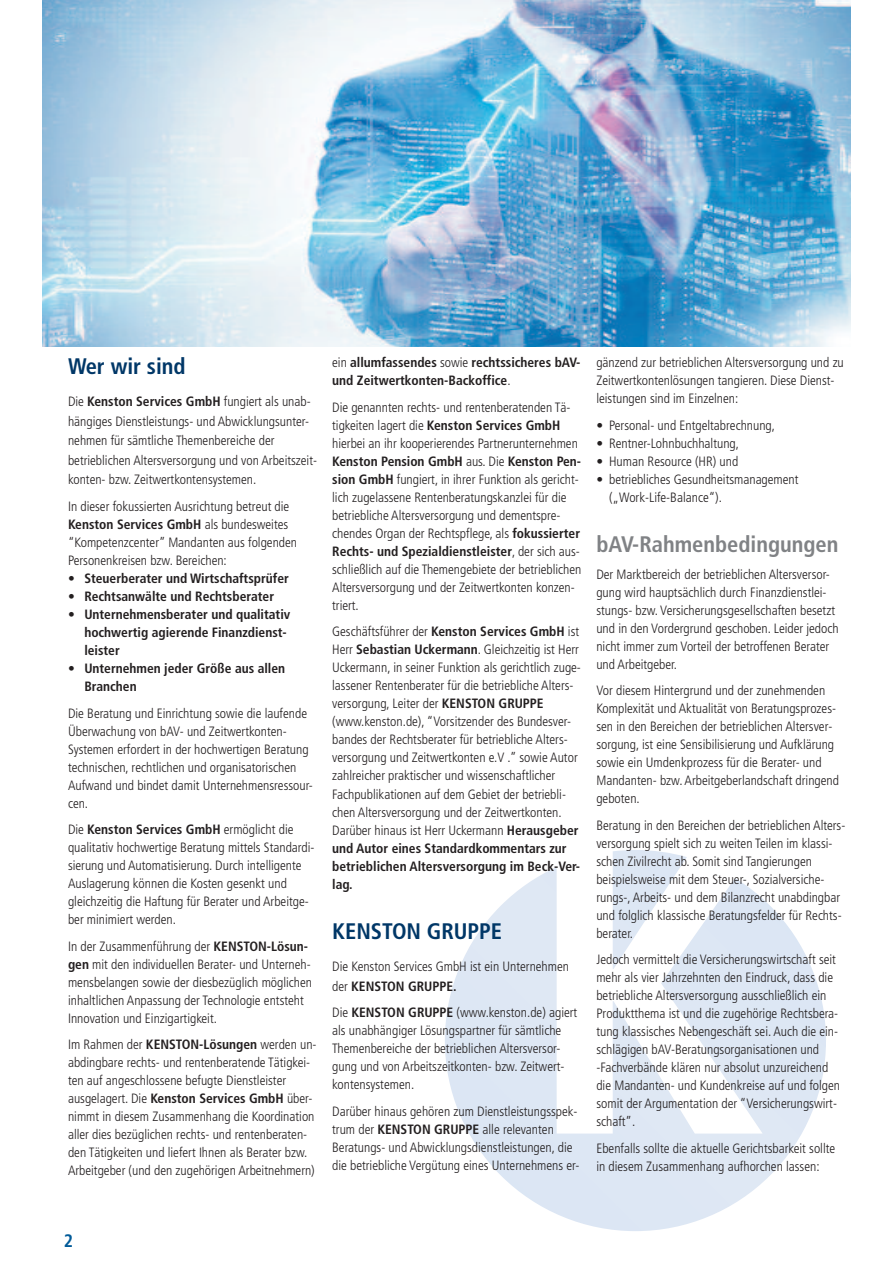
<style>
.page{position:relative;width:893px;height:1263px;background:#fff}
.page>*{position:absolute;margin:0;border:0;box-sizing:border-box;transform-origin:0 0}
.t1{font:700 condensed 22.5px "Frutiger";color:#003767}
.t2{font:700 condensed 22.5px "Frutiger";color:#808285}
.t3{font:700 condensed 18px "Frutiger";color:#005a98}
.t4{font:300 condensed 13.5px/18px "Frutiger";color:#231f20}
.t5{font:700 condensed 13.5px/18px "Frutiger";color:#231f20}
.s1{font-weight:700}
.s2{font-weight:300}
</style>
<div class="page">
<img style="left:613px;top:850px;width:74px;height:17px">
<img style="left:445px;top:867px;width:381px;height:364px">
<img style="left:43px;top:0;width:807px;height:347px">
<h1 class="t1" style="left:68px;top:357px;width:119px">Wer wir sind</h1>
<p class="t4" style="left:68px;top:393px;width:251px;line-height:19.5px">Die <span class="s1">Kenston Services GmbH</span> fungiert als unab&shy;hängiges Dienstleistungs- und Abwicklungsunter&shy;nehmen für sämtliche Themenbereiche der betrieblichen Altersversorgung und von Arbeitszeit&shy;konten- bzw. Zeitwertkontensystemen.</p>
<p class="t4" style="left:68px;top:498px;width:231px">In dieser fokussierten Ausrichtung betreut die <span class="s1">Kenston Services GmbH</span> als bundesweites “Kompetenzcenter” Mandanten aus folgenden Personenkreisen bzw. Bereichen:</p>
<p class="t5" style="left:68px;top:570px;width:222px">• Steuerberater und Wirtschaftsprüfer</p>
<p class="t5" style="left:68px;top:588px;width:208px">• Rechtsanwälte und Rechtsberater</p>
<p class="t5" style="left:84px;top:606px;width:208px;text-indent:-16px">• Unternehmensberater und qualitativ hochwertig agierende Finanzdienst&shy;leister</p>
<p class="t5" style="left:84px;top:660px;width:202px;text-indent:-16px">• Unternehmen jeder Größe aus allen<br>Branchen</p>
<p class="t4" style="left:68px;top:705px;width:246px">Die Beratung und Einrichtung sowie die laufende Überwachung von bAV- und Zeitwertkonten-Systemen erfordert in der hochwertigen Beratung technischen, rechtlichen und organisatorischen Aufwand und bindet damit Unternehmensressour&shy;cen.</p>
<p class="t4" style="left:68px;top:821px;width:248px">Die <span class="s1">Kenston Services GmbH</span> ermöglicht die qualitativ hochwertige Beratung mittels Standardi&shy;sierung und Automatisierung. Durch intelligente Auslagerung können die Kosten gesenkt und gleichzeitig die Haftung für Berater und Arbeitge&shy;ber minimiert werden.</p>
<p class="t4" style="left:68px;top:938px;width:246px">In der Zusammenführung der <span class="s1">KENSTON-Lösun&shy;gen</span> mit den individuellen Berater- und Unterneh&shy;mensbelangen sowie der diesbezüglich möglichen inhaltlichen Anpassung der Technologie entsteht Innovation und Einzigartigkeit.</p>
<p class="t4" style="left:68px;top:1036px;width:250px">Im Rahmen der <span class="s1">KENSTON-Lösungen</span> werden un&shy;abdingbare rechts- und rentenberatende Tätigkei&shy;ten auf angeschlossene befugte Dienstleister ausgelagert. Die <span class="s1">Kenston Services GmbH</span> über&shy;nimmt in diesem Zusammenhang die Koordination aller dies bezüglichen rechts- und rentenberaten&shy;den Tätigkeiten und liefert Ihnen als Berater bzw.<br>Arbeitgeber (und den zugehörigen Arbeitnehmern)</p>
<p class="t5" style="left:332px;top:355px;width:250px"><span class="s2">ein</span> allumfassendes <span class="s2">sowie</span> rechtssicheres bAV&shy;und Zeitwertkonten-Backoffice<span class="s2">.</span></p>
<p class="t4" style="left:332px;top:399px;width:251px">Die genannten rechts- und rentenberatenden Tä&shy;tigkeiten lagert die <span class="s1">Kenston Services GmbH </span>hierbei an ihr kooperierendes Partnerunternehmen <span class="s1">Kenston Pension GmbH</span> aus. Die <span class="s1">Kenston Pen&shy;sion GmbH</span> fungiert, in ihrer Funktion als gericht&shy;lich zugelassene Rentenberatungskanzlei für die betriebliche Altersversorgung und dementspre&shy;chendes Organ der Rechtspflege, als <span class="s1">fokussierter Rechts- und Spezialdienstleister</span>, der sich aus&shy;schließlich auf die Themengebiete der betrieblichen Altersversorgung und der Zeitwertkonten konzen&shy;triert.</p>
<p class="t4" style="left:332px;top:624px;width:250px">Geschäftsführer der <span class="s1">Kenston Services GmbH</span> ist Herr <span class="s1">Sebastian Uckermann</span>. Gleichzeitig ist Herr Uckermann, in seiner Funktion als gerichtlich zuge&shy;lassener Rentenberater für die betriebliche Alters&shy;versorgung, Leiter der <span class="s1">KENSTON GRUPPE </span>(www.kenston.de), “Vorsitzender des Bundesver&shy;bandes der Rechtsberater für betriebliche Alters&shy;versorgung und Zeitwertkonten e.V .” sowie Autor zahlreicher praktischer und wissenschaftlicher Fachpublikationen auf dem Gebiet der betriebli&shy;chen Altersversorgung und der Zeitwertkonten.<br>Darüber hinaus ist Herr Uckermann <span class="s1">Herausgeber und Autor eines Standardkommentars zur betrieblichen Altersversorgung im Beck-Ver&shy;lag.</span></p>
<h1 class="t1" style="left:332px;top:922px;width:171px">KENSTON GRUPPE</h1>
<p class="t4" style="left:332px;top:958px;width:238px;line-height:19.5px">Die Kenston Services GmbH ist ein Unternehmen der <span class="s1">KENSTON GRUPPE.</span></p>
<p class="t4" style="left:332px;top:1004px;width:247px">Die <span class="s1">KENSTON GRUPPE</span> (www.kenston.de) agiert als unabhängiger Lösungspartner für sämtliche Themenbereiche der betrieblichen Altersversor&shy;gung und von Arbeitszeitkonten- bzw. Zeitwert&shy;kontensystemen.</p>
<p class="t4" style="left:332px;top:1103px;width:249px">Darüber hinaus gehören zum Dienstleistungsspek&shy;trum der <span class="s1">KENSTON GRUPPE</span> alle relevanten Beratungs- und Abwicklungsdienstleistungen, die die betriebliche Vergütung eines Unternehmens er-</p>
<p class="t4" style="left:596px;top:355px;width:249px">gänzend zur betrieblichen Altersversorgung und zu<br>Zeitwertkontenlösungen tangieren. Diese Dienst&shy;leistungen sind im Einzelnen:</p>
<p class="t4" style="left:596px;top:417px;width:180px">• Personal- und Entgeltabrechnung,</p>
<p class="t4" style="left:596px;top:435px;width:144px">• Rentner-Lohnbuchhaltung,</p>
<p class="t4" style="left:596px;top:453px;width:143px">• Human Resource (HR) und</p>
<p class="t4" style="left:609px;top:471px;width:191px;text-indent:-13px">• betriebliches Gesundheitsmanagement („Work-Life-Balance“).</p>
<h1 class="t2" style="left:596px;top:535px;width:244px">bAV-Rahmenbedingungen</h1>
<p class="t4" style="left:596px;top:566px;width:244px">Der Marktbereich der betrieblichen Altersversor&shy;gung wird hauptsächlich durch Finanzdienstlei&shy;stungs- bzw. Versicherungsgesellschaften besetzt und in den Vordergrund geschoben. Leider jedoch nicht immer zum Vorteil der betroffenen Berater und Arbeitgeber.</p>
<p class="t4" style="left:596px;top:683px;width:244px">Vor diesem Hintergrund und der zunehmenden Komplexität und Aktualität von Beratungsprozes&shy;sen in den Bereichen der betrieblichen Altersver&shy;sorgung, ist eine Sensibilisierung und Aufklärung sowie ein Umdenkprozess für die Berater- und Mandanten- bzw. Arbeitgeberlandschaft dringend geboten.</p>
<p class="t4" style="left:596px;top:817px;width:250px">Beratung in den Bereichen der betrieblichen Alters&shy;versorgung spielt sich zu weiten Teilen im klassi&shy;schen Zivilrecht ab. Somit sind Tangierungen beispielsweise mit dem Steuer-, Sozialversiche&shy;rungs-, Arbeits- und dem Bilanzrecht unabdingbar und folglich klassische Beratungsfelder für Rechts&shy;berater.</p>
<p class="t4" style="left:596px;top:952px;width:245px">Jedoch vermittelt die Versicherungswirtschaft seit mehr als vier Jahrzehnten den Eindruck, dass die betriebliche Altersversorgung ausschließlich ein Produktthema ist und die zugehörige Rechtsbera&shy;tung klassisches Nebengeschäft sei. Auch die ein&shy;schlägigen bAV-Beratungsorganisationen und -Fachverbände klären nur absolut unzureichend die Mandanten- und Kundenkreise auf und folgen somit der Argumentation der “Versicherungswirt&shy;schaft”.</p>
<p class="t4" style="left:596px;top:1140px;width:240px">Ebenfalls sollte die aktuelle Gerichtsbarkeit sollte in diesem Zusammenhang aufhorchen lassen:</p>
<h2 class="t3" style="left:64px;top:1233px;width:11px">2</h2>
</div>
